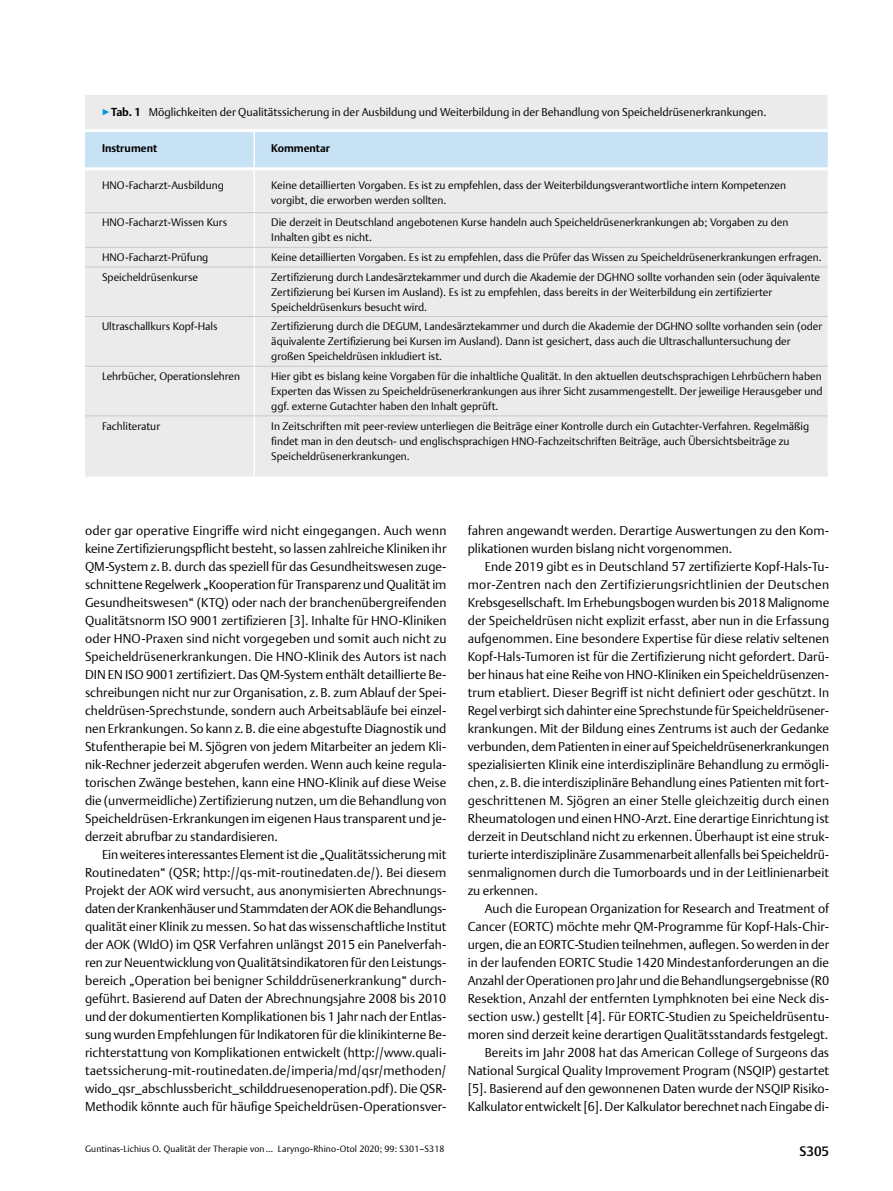
<style>
.page{position:relative;width:893px;height:1191px;background:#fff}
.page>*{position:absolute;margin:0;border:0;box-sizing:border-box;transform-origin:0 0}
.t1{font:500 13.5px "Thieme Argo 2011";color:#000}
.t2{font:300 12.75px/18px "Thieme Argo 2011";color:#000;text-align:justify}
.t3{font:300 11.25px "Thieme Argo 2011";color:#000}
.t4{font:300 10.8px/15px "Thieme Argo 2011";color:#000}
.t5{font:700 10.8px "Thieme Argo 2011";color:#000}
.t6{font:300 9px "Thieme Argo 2011";letter-spacing:.01em;color:#000}
.s1{color:#0095da}
.s2{font-weight:700}
</style>
<div class="page">
<div style="left:85px;top:95px;width:743px;height:381px;background:#ebebec"></div>
<div style="left:85px;top:132px;width:743px;height:35px;background:#c7e1f5"></div>
<hr style="left:85px;top:129px;width:169px;height:3px;background:#fff">
<hr style="left:85px;top:167px;width:169px;height:3px;background:#fff">
<hr style="left:254px;top:129px;width:574px;height:3px;background:#fff">
<hr style="left:254px;top:167px;width:575px;height:3px;background:#fff">
<hr style="left:254px;top:132px;width:1px;height:35px;background:#fff">
<hr style="left:254px;top:170px;width:1px;height:42px;background:#fff">
<hr style="left:85px;top:212px;width:169px;height:1px;background:#c7c8ca">
<hr style="left:254px;top:212px;width:574px;height:1px;background:#c7c8ca">
<hr style="left:254px;top:213px;width:1px;height:34px;background:#fff">
<hr style="left:85px;top:247px;width:169px;height:1px;background:#c7c8ca">
<hr style="left:254px;top:247px;width:574px;height:1px;background:#c7c8ca">
<svg style="left:254px;top:248px;width:1px;height:18px"></svg>
<hr style="left:85px;top:266px;width:169px;height:1px;background:#c7c8ca">
<hr style="left:254px;top:266px;width:574px;height:1px;background:#c7c8ca">
<hr style="left:254px;top:267px;width:1px;height:49px;background:#fff">
<hr style="left:85px;top:316px;width:169px;height:1px;background:#c7c8ca">
<hr style="left:254px;top:316px;width:574px;height:1px;background:#c7c8ca">
<hr style="left:254px;top:317px;width:1px;height:49px;background:#fff">
<hr style="left:85px;top:366px;width:169px;height:1px;background:#c7c8ca">
<hr style="left:254px;top:366px;width:574px;height:1px;background:#c7c8ca">
<hr style="left:254px;top:366px;width:1px;height:49px;background:#fff">
<hr style="left:85px;top:415px;width:169px;height:1px;background:#c7c8ca">
<hr style="left:254px;top:415px;width:574px;height:1px;background:#c7c8ca">
<hr style="left:254px;top:416px;width:1px;height:60px;background:#fff">
<p class="t3" style="left:102px;top:104px;width:666px"><span class="s1">▶</span><span class="s2">Tab. 1</span> Möglichkeiten der Qualitätssicherung in der Ausbildung und Weiterbildung in der Behandlung von Speicheldrüsenerkrankungen.</p>
<p class="t5" style="left:102px;top:141px;width:57px">Instrument</p>
<p class="t5" style="left:271px;top:141px;width:60px">Kommentar</p>
<p class="t4" style="left:102px;top:178px;width:123px">HNO-Facharzt-Ausbildung</p>
<p class="t4" style="left:271px;top:178px;width:516px">Keine detaillierten Vorgaben. Es ist zu empfehlen, dass der Weiterbildungsverantwortliche intern Kompetenzen vorgibt, die erworben werden sollten.</p>
<p class="t4" style="left:102px;top:215px;width:127px">HNO-Facharzt-Wissen Kurs</p>
<p class="t4" style="left:271px;top:215px;width:519px">Die derzeit in Deutschland angebotenen Kurse handeln auch Speicheldrüsenerkrankungen ab; Vorgaben zu den<br>Inhalten gibt es nicht.</p>
<p class="t4" style="left:102px;top:249px;width:108px">HNO-Facharzt-Prüfung</p>
<p class="t4" style="left:271px;top:249px;width:552px">Keine detaillierten Vorgaben. Es ist zu empfehlen, dass die Prüfer das Wissen zu Speicheldrüsenerkrankungen erfragen.</p>
<p class="t4" style="left:102px;top:269px;width:98px">Speicheldrüsenkurse</p>
<p class="t4" style="left:271px;top:269px;width:550px">Zertifizierung durch Landesärztekammer und durch die Akademie der DGHNO sollte vorhanden sein (oder äquivalente<br>Zertifizierung bei Kursen im Ausland). Es ist zu empfehlen, dass bereits in der Weiterbildung ein zertifizierter<br>Speicheldrüsenkurs besucht wird.</p>
<p class="t4" style="left:102px;top:319px;width:117px">Ultraschallkurs Kopf-Hals</p>
<p class="t4" style="left:271px;top:319px;width:552px">Zertifizierung durch die DEGUM, Landesärztekammer und durch die Akademie der DGHNO sollte vorhanden sein (oder äquivalente Zertifizierung bei Kursen im Ausland). Dann ist gesichert, dass auch die Ultraschalluntersuchung der großen Speicheldrüsen inkludiert ist.</p>
<p class="t4" style="left:102px;top:368px;width:140px">Lehrbücher, Operationslehren</p>
<p class="t4" style="left:271px;top:368px;width:553px;text-align:justify">Hier gibt es bislang keine Vorgaben für die inhaltliche Qualität. In den aktuellen deutschsprachigen Lehrbüchern haben Experten das Wissen zu Speicheldrüsenerkrankungen aus ihrer Sicht zusammengestellt. Der jeweilige Herausgeber und ggf. externe Gutachter haben den Inhalt geprüft.</p>
<p class="t4" style="left:102px;top:418px;width:60px">Fachliteratur</p>
<p class="t4" style="left:271px;top:418px;width:539px">In Zeitschriften mit peer-review unterliegen die Beiträge einer Kontrolle durch ein Gutachter-Verfahren. Regelmäßig findet man in den deutsch- und englischsprachigen HNO-Fachzeitschriften Beiträge, auch Übersichtsbeiträge zu<br>Speicheldrüsenerkrankungen.</p>
<p class="t2" style="left:85px;top:521px;width:363px">oder gar operative Eingriffe wird nicht eingegangen. Auch wenn keine Zertifizierungspflicht besteht, so lassen zahlreiche Kliniken ihr QM-System z.B. durch das speziell für das Gesundheitswesen zuge&shy;schnittene Regelwerk „Kooperation für Transparenz und Qualität im Gesundheitswesen“ (KTQ) oder nach der branchenübergreifenden Qualitätsnorm ISO 9001 zertifizieren [3]. Inhalte für HNO-Kliniken oder HNO-Praxen sind nicht vorgegeben und somit auch nicht zu Speicheldrüsenerkrankungen. Die HNO-Klinik des Autors ist nach DIN EN ISO 9001 zertifiziert. Das QM-System enthält detaillierte Be&shy;schreibungen nicht nur zur Organisation, z.B. zum Ablauf der Spei&shy;cheldrüsen-Sprechstunde, sondern auch Arbeitsabläufe bei einzel&shy;nen Erkrankungen. So kann z.B. die eine abgestufte Diagnostik und Stufentherapie bei M. Sjögren von jedem Mitarbeiter an jedem Kli&shy;nik-Rechner jederzeit abgerufen werden. Wenn auch keine regula&shy;torischen Zwänge bestehen, kann eine HNO-Klinik auf diese Weise die (unvermeidliche) Zertifizierung nutzen, um die Behandlung von Speicheldrüsen-Erkrankungen im eigenen Haus transparent und je&shy;derzeit abrufbar zu standardisieren.</p>
<p class="t2" style="left:85px;top:845px;width:363px;text-indent:17px">Ein weiteres interessantes Element ist die „Qualitätssicherung mit Routinedaten“ (QSR; http://qs-mit-routinedaten.de/). Bei diesem Projekt der AOK wird versucht, aus anonymisierten Abrechnungs&shy;daten der Krankenhäuser und Stammdaten der AOK die Behandlungs&shy;qualität einer Klinik zu messen. So hat das wissenschaftliche Institut der AOK (WIdO) im QSR Verfahren unlängst 2015 ein Panelverfah&shy;ren zur Neuentwicklung von Qualitätsindikatoren für den Leistungs&shy;bereich „Operation bei benigner Schilddrüsenerkrankung“ durch&shy;geführt. Basierend auf Daten der Abrechnungsjahre 2008 bis 2010 und der dokumentierten Komplikationen bis 1 Jahr nach der Entlas&shy;sung wurden Empfehlungen für Indikatoren für die klinikinterne Be&shy;richterstattung von Komplikationen entwickelt (http://www.quali&shy;taetssicherung-mit-routinedaten.de/imperia/md/qsr/methoden/ wido_qsr_abschlussbericht_schilddruesenoperation.pdf). Die QSR-Methodik könnte auch für häufige Speicheldrüsen-Operationsver-</p>
<p class="t6" style="left:85px;top:1143px;width:361px">Guntinas-Lichius O. Qualität der Therapie von … Laryngo-Rhino-Otol 2020; 99: S301–S318</p>
<p class="t2" style="left:468px;top:521px;width:363px">fahren angewandt werden. Derartige Auswertungen zu den Kom&shy;plikationen wurden bislang nicht vorgenommen.</p>
<p class="t2" style="left:468px;top:557px;width:363px;text-indent:17px">Ende 2019 gibt es in Deutschland 57 zertifizierte Kopf-Hals-Tu&shy;mor-Zentren nach den Zertifizierungsrichtlinien der Deutschen Krebsgesellschaft. Im Erhebungsbogen wurden bis 2018 Malignome der Speicheldrüsen nicht explizit erfasst, aber nun in die Erfassung aufgenommen. Eine besondere Expertise für diese relativ seltenen Kopf-Hals-Tumoren ist für die Zertifizierung nicht gefordert. Darü&shy;ber hinaus hat eine Reihe von HNO-Kliniken ein Speicheldrüsenzen&shy;trum etabliert. Dieser Begriff ist nicht definiert oder geschützt. In Regel verbirgt sich dahinter eine Sprechstunde für Speicheldrüsener&shy;krankungen. Mit der Bildung eines Zentrums ist auch der Gedanke verbunden, dem Patienten in einer auf Speicheldrüsenerkrankungen spezialisierten Klinik eine interdisziplinäre Behandlung zu ermögli&shy;chen, z.B. die interdisziplinäre Behandlung eines Patienten mit fort&shy;geschrittenen M. Sjögren an einer Stelle gleichzeitig durch einen Rheumatologen und einen HNO-Arzt. Eine derartige Einrichtung ist derzeit in Deutschland nicht zu erkennen. Überhaupt ist eine struk&shy;turierte interdisziplinäre Zusammenarbeit allenfalls bei Speicheldrü&shy;senmalignomen durch die Tumorboards und in der Leitlinienarbeit zu erkennen.</p>
<p class="t2" style="left:468px;top:899px;width:363px;text-align:right">Auch die European Organization for Research and Treatment of Cancer (EORTC) möchte mehr QM-Programme für Kopf-Hals-Chir&shy;urgen, die an EORTC-Studien teilnehmen, auflegen. So werden in der in der laufenden EORTC Studie 1420 Mindestanforderungen an die Anzahl der Operationen pro Jahr und die Behandlungsergebnisse (R0<br>Resektion, Anzahl der entfernten Lymphknoten bei eine Neck dis&shy;section usw.) gestellt [4]. Für EORTC-Studien zu Speicheldrüsentu&shy;moren sind derzeit keine derartigen Qualitätsstandards festgelegt.<br>Bereits im Jahr 2008 hat das American College of Surgeons das National Surgical Quality Improvement Program (NSQIP) gestartet [5]. Basierend auf den gewonnenen Daten wurde der NSQIP Risiko-Kalkulator entwickelt [6]. Der Kalkulator berechnet nach Eingabe di-</p>
<p class="t1" style="left:799px;top:1142px;width:31px">S305</p>
</div>
